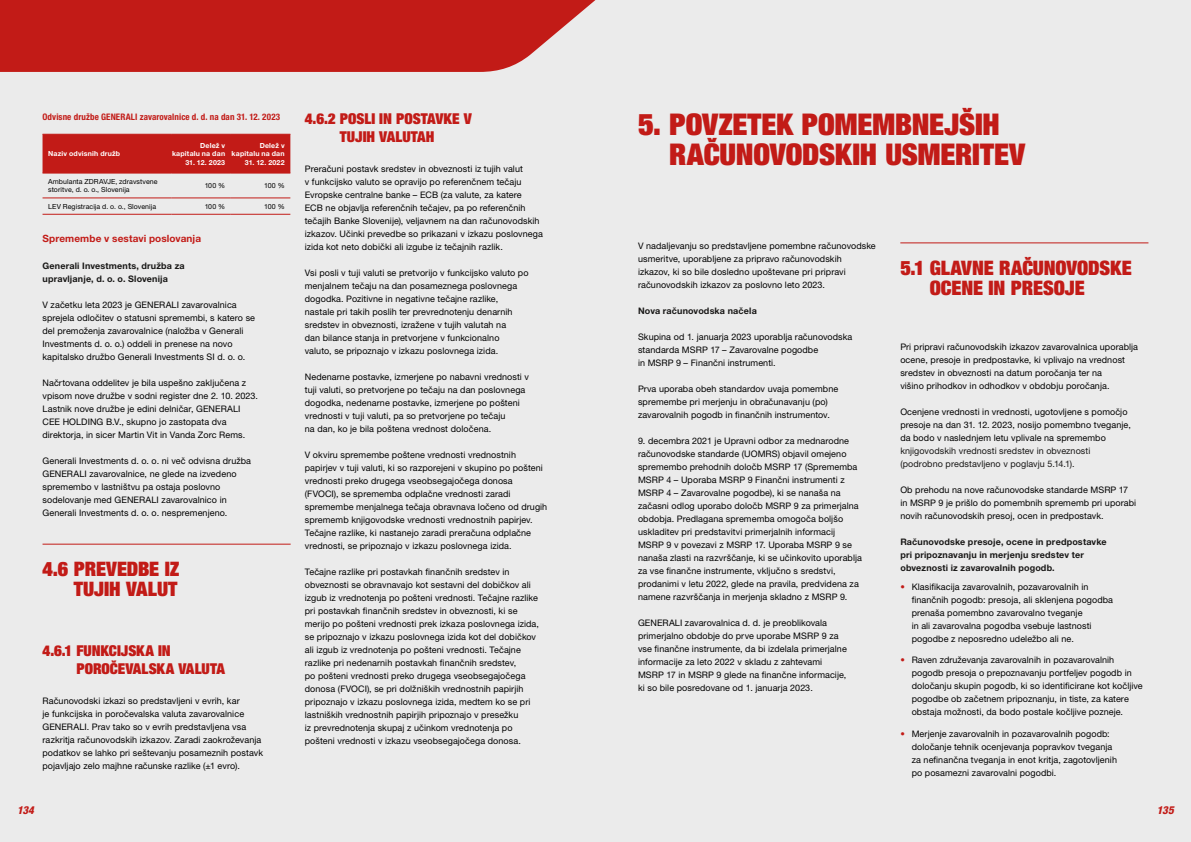
<style>
.page{position:relative;width:1191px;height:842px;background:#ebebeb}
.page>*{position:absolute;margin:0;border:0;box-sizing:border-box;transform-origin:0 0}
.t1{font:900 condensed 30px/30px "Helvetica Neue LT Pro";letter-spacing:-.01em;color:#c21b17}
.t2{font:900 condensed 20px/20px "Helvetica Neue LT Pro";letter-spacing:-.005em;color:#c21b17;text-align:right}
.t3{font:900 condensed 15px/18px "Helvetica Neue LT Pro";color:#c21b17}
.t4{font:italic 800 condensed 11px "Helvetica Neue LT Pro";letter-spacing:-.015em;color:#c21b17}
.t5{font:700 10px "Helvetica Neue LT Pro";letter-spacing:.01em;color:#c21b17}
.t6{font:9px/13px "Helvetica Neue LT Pro";letter-spacing:.01em;color:#000}
.t7{font:700 9px/13px "Helvetica Neue LT Pro";letter-spacing:.02em;color:#181716}
.t8{font:9px/13px "Helvetica Neue LT Pro";letter-spacing:.01em;color:#181716}
.t9{font:700 condensed 9px "Helvetica Neue LT Pro";letter-spacing:.01em;color:#c21b17}
.t10{font:7px/8.4px "Helvetica Neue LT Pro";letter-spacing:.01em;color:#000}
.t11{font:700 7px/8.4px "Helvetica Neue LT Pro";letter-spacing:.03em;color:#fff;text-align:right}
.s1{color:#c21b17}
</style>
<div class="page">
<hr style="left:43px;top:544px;width:248px;height:1px;background:#c21b17">
<div style="left:43px;top:135px;width:247px;height:38px;background:#c21b17"></div>
<hr style="left:43px;top:214px;width:128px;height:1px;background:#c21b17">
<hr style="left:171px;top:214px;width:60px;height:1px;background:#c21b17">
<hr style="left:231px;top:214px;width:59px;height:1px;background:#c21b17">
<hr style="left:43px;top:134px;width:128px;height:1px;background:#c21b17">
<hr style="left:43px;top:173px;width:128px;height:1px;background:#c21b17">
<hr style="left:171px;top:134px;width:60px;height:1px;background:#c21b17">
<hr style="left:171px;top:173px;width:60px;height:1px;background:#c21b17">
<hr style="left:231px;top:134px;width:59px;height:1px;background:#c21b17">
<hr style="left:231px;top:173px;width:59px;height:1px;background:#c21b17">
<hr style="left:43px;top:198px;width:128px;height:1px;background:#c21b17">
<hr style="left:171px;top:198px;width:60px;height:1px;background:#c21b17">
<hr style="left:231px;top:198px;width:59px;height:1px;background:#c21b17">
<hr style="left:900px;top:242px;width:248px;height:1px;background:#c21b17">
<svg style="left:0;top:0;width:596px;height:72px;background:#c52a26"></svg>
<p class="t9" style="left:43px;top:111px;width:239px">Odvisne družbe GENERALI zavarovalnice d. d. na dan 31. 12. 2023</p>
<p class="t11" style="left:48px;top:149px;width:74px">Naziv odvisnih družb</p>
<p class="t11" style="left:172px;top:141px;width:55px">Delež v kapitalu na dan</p>
<p class="t11" style="left:185px;top:158px;width:41px">31. 12. 2023</p>
<p class="t11" style="left:232px;top:141px;width:55px">Delež v kapitalu na dan</p>
<p class="t11" style="left:245px;top:158px;width:41px">31. 12. 2022</p>
<p class="t10" style="left:48px;top:177px;width:111px">Ambulanta ZDRAVJE, zdravstvene storitve, d. o. o., Slovenija</p>
<p class="t10" style="left:205px;top:181px;width:22px">100 %</p>
<p class="t10" style="left:264px;top:181px;width:22px">100 %</p>
<p class="t10" style="left:48px;top:202px;width:110px">LEV Registracija d. o. o., Slovenija</p>
<p class="t10" style="left:205px;top:202px;width:22px">100 %</p>
<p class="t10" style="left:264px;top:202px;width:22px">100 %</p>
<p class="t5" style="left:43px;top:232px;width:160px">Spremembe v sestavi poslovanja</p>
<p class="t7" style="left:43px;top:259px;width:144px">Generali Investments, družba za upravljanje, d. o. o. Slovenija</p>
<p class="t6" style="left:43px;top:298px;width:214px">V začetku leta 2023 je GENERALI zavarovalnica sprejela odločitev o statusni spremembi, s katero se del premoženja zavarovalnice (naložba v Generali Investments d. o. o.) oddeli in prenese na novo kapitalsko družbo Generali Investments SI d. o. o.</p>
<p class="t6" style="left:43px;top:376px;width:217px">Načrtovana oddelitev je bila uspešno zaključena z vpisom nove družbe v sodni register dne 2. 10. 2023.<br>Lastnik nove družbe je edini delničar, GENERALI CEE HOLDING B.V., skupno jo zastopata dva direktorja, in sicer Martin Vit in Vanda Zorc Rems.</p>
<p class="t6" style="left:43px;top:454px;width:210px">Generali Investments d. o. o. ni več odvisna družba GENERALI zavarovalnice, ne glede na izvedeno spremembo v lastništvu pa ostaja poslovno sodelovanje med GENERALI zavarovalnico in Generali Investments d. o. o. nespremenjeno.</p>
<h2 class="t2" style="left:43px;top:558px;width:138px">4.6 PREVEDBE IZ<br>TUJIH VALUT</h2>
<h3 class="t3" style="left:76px;top:641px;width:150px;text-indent:-34px">4.6.1 FUNKCIJSKA IN<br>POROČEVALSKA VALUTA</h3>
<p class="t6" style="left:43px;top:694px;width:222px">Računovodski izkazi so predstavljeni v evrih, kar<br>je funkcijska in poročevalska valuta zavarovalnice GENERALI. Prav tako so v evrih predstavljena vsa razkritja računovodskih izkazov. Zaradi zaokroževanja podatkov se lahko pri seštevanju posameznih postavk pojavljajo zelo majhne računske razlike (±1 evro).</p>
<h3 class="t3" style="left:305px;top:109px;width:169px;text-align:center">4.6.2 POSLI IN POSTAVKE V<br>TUJIH VALUTAH</h3>
<p class="t6" style="left:305px;top:162px;width:240px">Preračuni postavk sredstev in obveznosti iz tujih valut<br>v funkcijsko valuto se opravijo po referenčnem tečaju Evropske centralne banke – ECB (za valute, za katere<br>ECB ne objavlja referenčnih tečajev, pa po referenčnih tečajih Banke Slovenije), veljavnem na dan računovodskih izkazov. Učinki prevedbe so prikazani v izkazu poslovnega izida kot neto dobički ali izgube iz tečajnih razlik.</p>
<p class="t6" style="left:305px;top:266px;width:225px">Vsi posli v tuji valuti se pretvorijo v funkcijsko valuto po menjalnem tečaju na dan posameznega poslovnega dogodka. Pozitivne in negativne tečajne razlike, nastale pri takih poslih ter prevrednotenju denarnih sredstev in obveznosti, izražene v tujih valutah na<br>dan bilance stanja in pretvorjene v funkcionalno valuto, se pripoznajo v izkazu poslovnega izida.</p>
<p class="t6" style="left:305px;top:370px;width:226px">Nedenarne postavke, izmerjene po nabavni vrednosti v tuji valuti, so pretvorjene po tečaju na dan poslovnega dogodka, nedenarne postavke, izmerjene po pošteni vrednosti v tuji valuti, pa so pretvorjene po tečaju<br>na dan, ko je bila poštena vrednost določena.</p>
<p class="t6" style="left:305px;top:448px;width:244px">V okviru spremembe poštene vrednosti vrednostnih papirjev v tuji valuti, ki so razporejeni v skupino po pošteni vrednosti preko drugega vseobsegajočega donosa (FVOCI), se sprememba odplačne vrednosti zaradi spremembe menjalnega tečaja obravnava ločeno od drugih sprememb knjigovodske vrednosti vrednostnih papirjev.<br>Tečajne razlike, ki nastanejo zaradi preračuna odplačne vrednosti, se pripoznajo v izkazu poslovnega izida.</p>
<p class="t6" style="left:305px;top:565px;width:236px">Tečajne razlike pri postavkah finančnih sredstev in obveznosti se obravnavajo kot sestavni del dobičkov ali izgub iz vrednotenja po pošteni vrednosti. Tečajne razlike pri postavkah finančnih sredstev in obveznosti, ki se merijo po pošteni vrednosti prek izkaza poslovnega izida, se pripoznajo v izkazu poslovnega izida kot del dobičkov ali izgub iz vrednotenja po pošteni vrednosti. Tečajne razlike pri nedenarnih postavkah finančnih sredstev,<br>po pošteni vrednosti preko drugega vseobsegajočega donosa (FVOCI), se pri dolžniških vrednostnih papirjih pripoznajo v izkazu poslovnega izida, medtem ko se pri lastniških vrednostnih papirjih pripoznajo v presežku<br>iz prevrednotenja skupaj z učinkom vrednotenja po pošteni vrednosti v izkazu vseobsegajočega donosa.</p>
<h1 class="t1" style="left:669px;top:108px;width:358px;text-indent:-31px">5. POVZETEK POMEMBNEJŠIH<br>RAČUNOVODSKIH USMERITEV</h1>
<p class="t6" style="left:638px;top:239px;width:239px">V nadaljevanju so predstavljene pomembne računovodske usmeritve, uporabljene za pripravo računovodskih izkazov, ki so bile dosledno upoštevane pri pripravi računovodskih izkazov za poslovno leto 2023.</p>
<p class="t7" style="left:638px;top:304px;width:120px">Nova računovodska načela</p>
<p class="t6" style="left:638px;top:330px;width:216px">Skupina od 1. januarja 2023 uporablja računovodska standarda MSRP 17 – Zavarovalne pogodbe<br>in MSRP 9 – Finančni instrumenti.</p>
<p class="t6" style="left:638px;top:382px;width:202px">Prva uporaba obeh standardov uvaja pomembne spremembe pri merjenju in obračunavanju (po) zavarovalnih pogodb in finančnih instrumentov.</p>
<p class="t6" style="left:638px;top:434px;width:225px">9. decembra 2021 je Upravni odbor za mednarodne računovodske standarde (UOMRS) objavil omejeno spremembo prehodnih določb MSRP 17 (Sprememba MSRP 4 – Uporaba MSRP 9 Finančni instrumenti z MSRP 4 – Zavarovalne pogodbe), ki se nanaša na začasni odlog uporabo določb MSRP 9 za primerjalna obdobja. Predlagana sprememba omogoča boljšo uskladitev pri predstavitvi primerjalnih informacij MSRP 9 v povezavi z MSRP 17. Uporaba MSRP 9 se nanaša zlasti na razvrščanje, ki se učinkovito uporablja za vse finančne instrumente, vključno s sredstvi, prodanimi v letu 2022, glede na pravila, predvidena za namene razvrščanja in merjenja skladno z MSRP 9.</p>
<p class="t6" style="left:638px;top:616px;width:210px">GENERALI zavarovalnica d. d. je preoblikovala primerjalno obdobje do prve uporabe MSRP 9 za vse finančne instrumente, da bi izdelala primerjalne informacije za leto 2022 v skladu z zahtevami MSRP 17 in MSRP 9 glede na finančne informacije, ki so bile posredovane od 1. januarja 2023.</p>
<h2 class="t2" style="left:930px;top:257px;width:203px;text-align:left;text-indent:-30px">5.1 GLAVNE RAČUNOVODSKE<br>OCENE IN PRESOJE</h2>
<p class="t6" style="left:900px;top:340px;width:239px">Pri pripravi računovodskih izkazov zavarovalnica uporablja ocene, presoje in predpostavke, ki vplivajo na vrednost sredstev in obveznosti na datum poročanja ter na<br>višino prihodkov in odhodkov v obdobju poročanja.</p>
<p class="t6" style="left:900px;top:405px;width:232px">Ocenjene vrednosti in vrednosti, ugotovljene s pomočjo presoje na dan 31. 12. 2023, nosijo pomembno tveganje, da bodo v naslednjem letu vplivale na spremembo</p>
<p class="t8" style="left:900px;top:444px;width:191px">knjigovodskih vrednosti sredstev in obveznosti (podrobno predstavljeno v poglavju 5.14.1).</p>
<p class="t6" style="left:900px;top:483px;width:237px">Ob prehodu na nove računovodske standarde MSRP 17 in MSRP 9 je prišlo do pomembnih sprememb pri uporabi novih računovodskih presoj, ocen in predpostavk.</p>
<p class="t7" style="left:900px;top:535px;width:208px">Računovodske presoje, ocene in predpostavke pri pripoznavanju in merjenju sredstev ter obveznosti iz zavarovalnih pogodb.</p>
<p class="t6" style="left:911px;top:580px;width:203px;text-indent:-11px"><span class="s1">•</span> Klasifikacija zavarovalnih, pozavarovalnih in finančnih pogodb: presoja, ali sklenjena pogodba prenaša pomembno zavarovalno tveganje<br>in ali zavarovalna pogodba vsebuje lastnosti pogodbe z neposredno udeležbo ali ne.</p>
<p class="t6" style="left:911px;top:653px;width:233px;text-indent:-11px"><span class="s1">•</span> Raven združevanja zavarovalnih in pozavarovalnih pogodb presoja o prepoznavanju portfeljev pogodb in določanju skupin pogodb, ki so identificirane kot kočljive pogodbe ob začetnem pripoznanju, in tiste, za katere obstaja možnosti, da bodo postale kočljive pozneje.</p>
<p class="t6" style="left:911px;top:727px;width:207px;text-indent:-11px"><span class="s1">•</span> Merjenje zavarovalnih in pozavarovalnih pogodb: določanje tehnik ocenjevanja popravkov tveganja za nefinančna tveganja in enot kritja, zagotovljenih po posamezni zavarovalni pogodbi.</p>
<p class="t4" style="left:17px;top:802px;width:18px">134</p>
<p class="t4" style="left:1157px;top:802px;width:19px">135</p>
</div>
